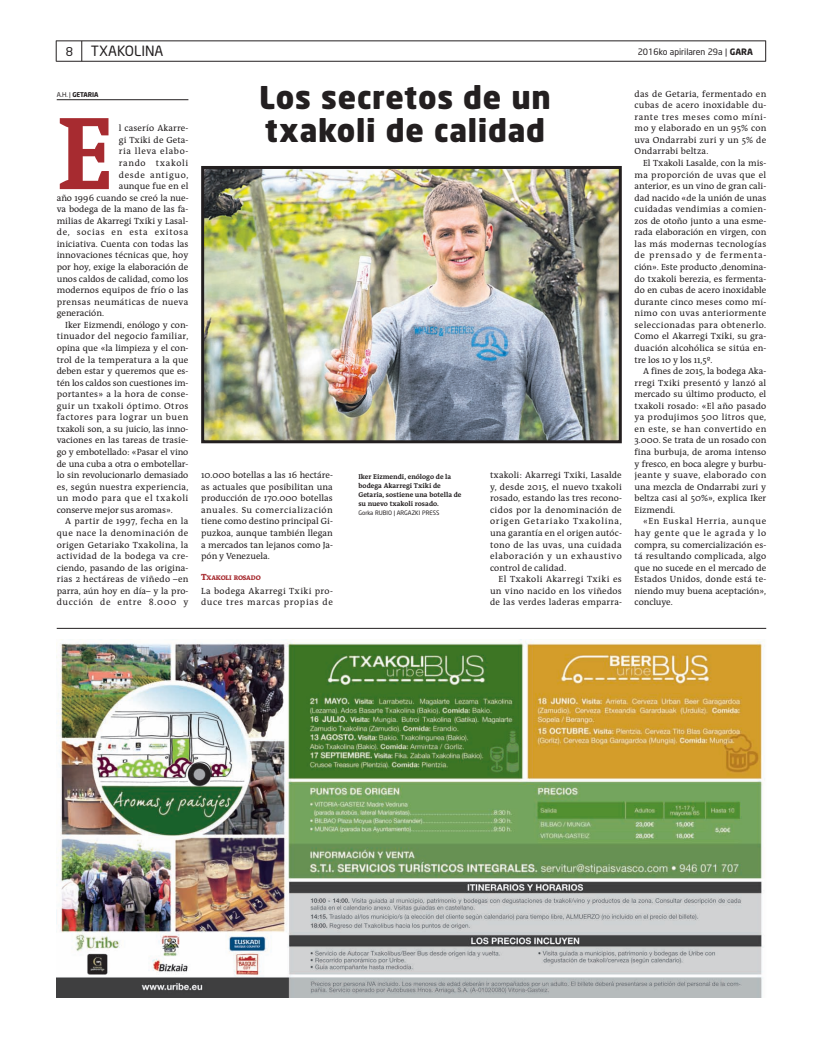
<style>
.page{position:relative;width:823px;height:1049px;background:#fff}
.page>*{position:absolute;margin:0;border:0;box-sizing:border-box;transform-origin:0 0}
.t1{font:700 105.1px "The Antiqua B7";color:#a72b30}
.t2{font:900 31px/33px "Neo Sans";letter-spacing:.025em;color:#231f20}
.t3{font:14px "Neo Sans";color:#231f20}
.t4{font:12px "Neo Sans";color:#231f20}
.t5{font:9px/11.6px "The Antiqua B5";letter-spacing:.01em;color:#231f20;text-align:justify}
.t6{font:9px "The Antiqua B5";letter-spacing:.03em;color:#231f20}
.t7{font:9px/11.6px "The Antiqua B5";letter-spacing:.04em;color:#231f20}
.t8{font:9px "The Antiqua B5";letter-spacing:.075em;color:#231f20}
.t9{font:9px "The Antiqua B5";letter-spacing:.045em;color:#231f20}
.t10{font:9px "The Antiqua B5";letter-spacing:.06em;color:#231f20}
.t11{font:9px "The Antiqua B5";letter-spacing:.035em;color:#231f20}
.t12{font:9px "The Antiqua B5";letter-spacing:.065em;color:#231f20}
.t13{font:8.7px "Neo Sans";color:#231f20}
.t14{font:700 7px/9px "The Antiqua B7";color:#231f20}
.t15{font:6.8px "The Antiqua B8 c Extra Bold Caps";letter-spacing:-.015em;color:#a72b30}
.t16{font:700 6.5px "Neo Sans";letter-spacing:-.015em;color:#231f20}
.t17{font:6px "Neo Sans";color:#231f20}
.s1{font-weight:700}
.s2{font-weight:400}
.s3{font-size:9px}
</style>
<div class="page">
<svg style="left:81px;top:42px;width:1px;height:19px"></svg>
<svg style="left:56px;top:42px;width:1px;height:19px"></svg>
<svg style="left:765px;top:41px;width:1px;height:20px"></svg>
<hr style="left:56px;top:61px;width:709px;height:1px;background:#231f20">
<hr style="left:56px;top:41px;width:709px;height:1px;background:#231f20">
<hr style="left:57px;top:100px;width:131px;height:1px;background:#231f20">
<img style="left:205px;top:170px;width:412px;height:269px">
<div style="left:201px;top:166px;width:420px;height:277px;border:3px solid #231f20"></div>
<img style="left:57px;top:641px;width:708px;height:356px">
<hr style="left:57px;top:628px;width:708px;height:1px;background:#231f20">
<h3 class="t4" style="left:66px;top:47px;width:9px">8</h3>
<h3 class="t3" style="left:91px;top:46px;width:74px">TXAKOLINA</h3>
<p class="t13" style="left:637px;top:48px;width:117px">2016ko apirilaren 29a | <span class="s1">GARA</span></p>
<p class="t16" style="left:57px;top:92px;width:43px"><span class="s2">A.H. |</span> GETARIA</p>
<h1 class="t1" style="left:57px;top:118px;width:59px">E</h1>
<p class="t5" style="left:119px;top:124px;width:71px">l caserío Akarre-</p>
<h2 class="t2" style="left:259px;top:83px;width:293px">Los secretos de un txakoli de calidad</h2>
<p class="t5" style="left:634px;top:89px;width:133px">das de Getaria, fermentado en cubas de acero inoxidable du&shy;rante tres meses como míni&shy;mo y elaborado en un 95% con uva Ondarrabi zuri y un 5% de Ondarrabi beltza.</p>
<p class="t5" style="left:634px;top:158px;width:133px;text-indent:9px">El Txakoli Lasalde, con la mis&shy;ma proporción de uvas que el anterior, es un vino de gran cali&shy;dad nacido «de la unión de unas cuidadas vendimias a comien&shy;zos de otoño junto a una esme&shy;rada elaboración en virgen, con las más modernas tecnologías de prensado y de fermenta&shy;ción». Este producto ,denomina&shy;do txakoli berezia, es fermenta&shy;do en cubas de acero inoxidable durante cinco meses como mí&shy;nimo con uvas anteriormente seleccionadas para obtenerlo.<br>Como el Akarregi Txiki, su gra&shy;duación alcohólica se sitúa en&shy;tre los 10 y los 11,5º.</p>
<p class="t5" style="left:634px;top:366px;width:133px;text-indent:9px">A fines de 2015, la bodega Aka&shy;rregi Txiki presentó y lanzó al mercado su último producto, el txakoli rosado: «El año pasado ya produjimos 500 litros que, en este, se han convertido en 3.000. Se trata de un rosado con fina burbuja, de aroma intenso y fresco, en boca alegre y burbu&shy;jeante y suave, elaborado con una mezcla de Ondarrabi zuri y beltza casi al 50%», explica Iker Eizmendi.</p>
<p class="t5" style="left:634px;top:517px;width:133px;text-indent:9px">«En Euskal Herria, aunque hay gente que le agrada y lo compra, su comercialización es&shy;tá resultando complicada, algo que no sucede en el mercado de Estados Unidos, donde está te&shy;niendo muy buena aceptación», concluye.</p>
<p class="t5" style="left:119px;top:135px;width:71px">gi Txiki de Geta-</p>
<p class="t8" style="left:119px;top:148px;width:71px">ria lleva elabo-</p>
<p class="t8" style="left:119px;top:160px;width:71px">rando txakoli</p>
<p class="t8" style="left:119px;top:171px;width:71px">desde antiguo,</p>
<p class="t5" style="left:119px;top:181px;width:71px">aunque fue en el</p>
<p class="t5" style="left:57px;top:193px;width:133px">año 1996 cuando se creó la nue-</p>
<p class="t5" style="left:57px;top:204px;width:133px">va bodega de la mano de las fa-</p>
<p class="t5" style="left:57px;top:216px;width:133px">milias de Akarregi Txiki y Lasal-</p>
<p class="t8" style="left:57px;top:229px;width:133px">de, socias en esta exitosa</p>
<p class="t5" style="left:57px;top:239px;width:133px">iniciativa. Cuenta con todas las</p>
<p class="t5" style="left:57px;top:251px;width:133px">innovaciones técnicas que, hoy</p>
<p class="t5" style="left:57px;top:262px;width:133px">por hoy, exige la elaboración de</p>
<p class="t5" style="left:57px;top:274px;width:133px">unos caldos de calidad, como los</p>
<p class="t5" style="left:57px;top:285px;width:133px">modernos equipos de frío o las</p>
<p class="t9" style="left:57px;top:299px;width:133px">prensas neumáticas de nueva</p>
<p class="t5" style="left:57px;top:309px;width:49px">generación.</p>
<p class="t5" style="left:65px;top:320px;width:125px">Iker Eizmendi, enólogo y con-</p>
<p class="t6" style="left:57px;top:333px;width:133px">tinuador del negocio familiar,</p>
<p class="t5" style="left:57px;top:343px;width:133px">opina que «la limpieza y el con-</p>
<p class="t5" style="left:57px;top:355px;width:133px">trol de la temperatura a la que</p>
<p class="t5" style="left:57px;top:366px;width:133px">deben estar y queremos que es-</p>
<p class="t5" style="left:57px;top:378px;width:133px">tén los caldos son cuestiones im-</p>
<p class="t6" style="left:57px;top:391px;width:133px">portantes» a la hora de conse-</p>
<p class="t7" style="left:57px;top:401px;width:133px">guir un txakoli óptimo. Otros</p>
<p class="t10" style="left:57px;top:414px;width:133px">factores para lograr un buen</p>
<p class="t5" style="left:57px;top:424px;width:133px">txakoli son, a su juicio, las inno-</p>
<p class="t5" style="left:57px;top:436px;width:133px">vaciones en las tareas de trasie-</p>
<p class="t5" style="left:57px;top:447px;width:133px">go y embotellado: «Pasar el vino</p>
<p class="t5" style="left:57px;top:459px;width:133px">de una cuba a otra o embotellar-</p>
<p class="t5" style="left:57px;top:470px;width:133px">lo sin revolucionarlo demasiado</p>
<p class="t6" style="left:57px;top:484px;width:133px">es, según nuestra experiencia,</p>
<p class="t12" style="left:57px;top:495px;width:133px">un modo para que el txakoli</p>
<p class="t5" style="left:57px;top:505px;width:117px">conserve mejor sus aromas».</p>
<p class="t11" style="left:65px;top:518px;width:125px">A partir de 1997, fecha en la</p>
<p class="t9" style="left:57px;top:530px;width:133px">que nace la denominación de</p>
<p class="t6" style="left:57px;top:541px;width:133px">origen Getariako Txakolina, la</p>
<p class="t7" style="left:57px;top:551px;width:133px">actividad de la bodega va cre-</p>
<p class="t5" style="left:57px;top:563px;width:133px">ciendo, pasando de las origina-</p>
<p class="t6" style="left:57px;top:576px;width:133px">rias 2 hectáreas de viñedo –en</p>
<p class="t5" style="left:57px;top:586px;width:133px">parra, aún hoy en día– y la pro-</p>
<p class="t8" style="left:57px;top:599px;width:133px">ducción de entre 8.000 y</p>
<p class="t5" style="left:201px;top:470px;width:133px">10.000 botellas a las 16 hectáre&shy;as actuales que posibilitan una producción de 170.000 botellas anuales. Su comercialización tiene como destino principal Gi&shy;puzkoa, aunque también llegan a mercados tan lejanos como Ja&shy;pón y Venezuela.</p>
<p class="t15" style="left:201px;top:576px;width:61px"><span class="s3">T</span>XAKOLI ROSADO</p>
<p class="t7" style="left:201px;top:586px;width:133px">La bodega Akarregi Txiki pro&shy;duce tres marcas propias de</p>
<p class="t5" style="left:490px;top:470px;width:133px">txakoli: Akarregi Txiki, Lasalde y, desde 2015, el nuevo txakoli rosado, estando las tres recono&shy;cidos por la denominación de origen Getariako Txakolina, una garantía en el origen autóc&shy;tono de las uvas, una cuidada elaboración y un exhaustivo control de calidad.</p>
<p class="t5" style="left:490px;top:574px;width:133px;text-indent:9px">El Txakoli Akarregi Txiki es un vino nacido en los viñedos de las verdes laderas emparra-</p>
<p class="t14" style="left:358px;top:473px;width:105px">Iker Eizmendi, enólogo de la bodega Akarregi Txiki de<br>Getaria, sostiene una botella de su nuevo txakoli rosado.</p>
<p class="t17" style="left:358px;top:511px;width:82px">Gorka RUBIO | ARGAZKI PRESS</p>
</div>
